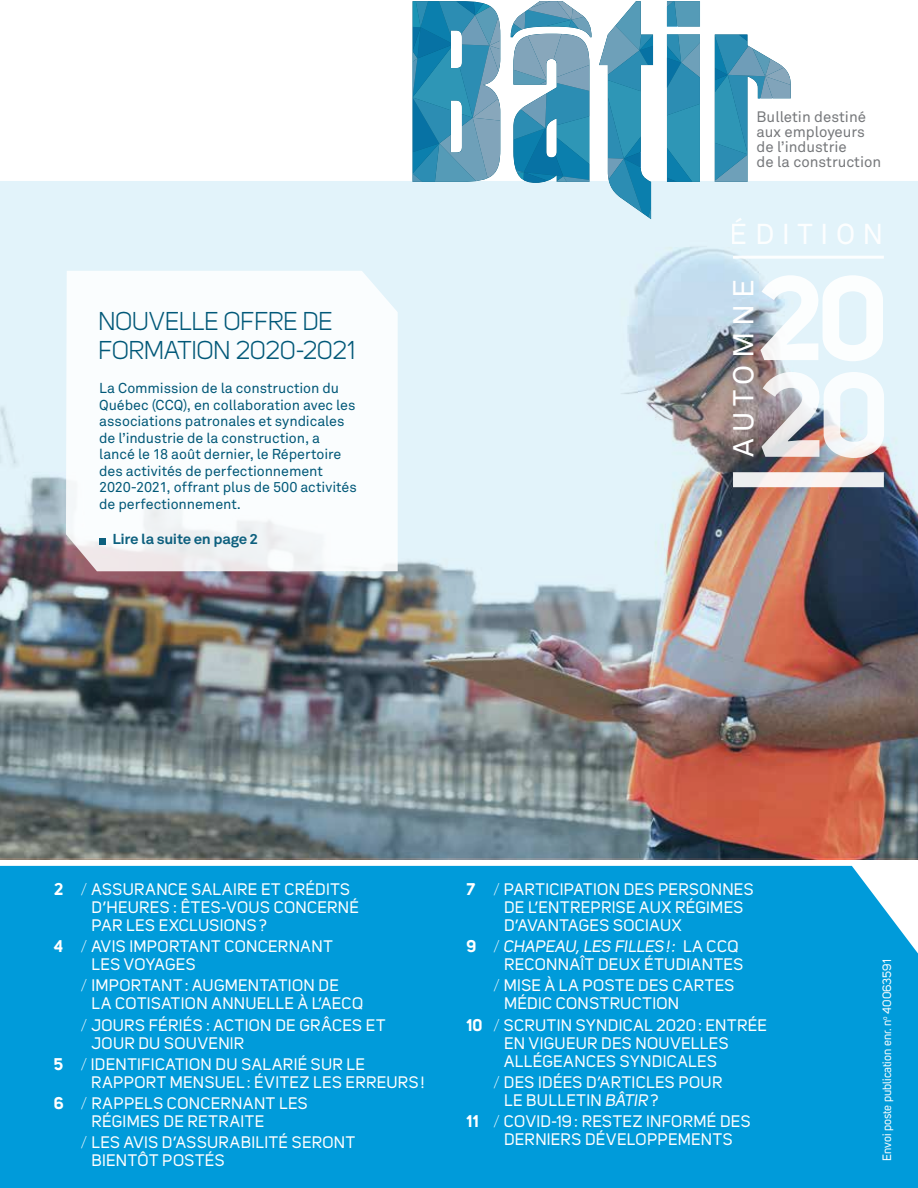
<style>
.page{position:relative;width:918px;height:1188px;background:#fff}
.page>*{position:absolute;margin:0;border:0;box-sizing:border-box;transform-origin:0 0}
.t1{font:700 118.2px "Uni Sans";color:#fff}
.t2{font:28.5px "Akkurat Pro";letter-spacing:.26em;color:#fff}
.t3{font:28.5px "Akkurat Pro";letter-spacing:.205em;color:#fff;scale:1.05 1}
.t4{font:25.5px/28.5px "Uni Sans";letter-spacing:-.015em;color:#015878}
.t5{font:16.5px/18px "Uni Sans";letter-spacing:.03em;color:#fff}
.t6{font:15px/15px "Akkurat Pro";color:#76787b}
.t7{font:14.25px/16.5px "Akkurat Pro";letter-spacing:-.005em;color:#015878}
.t8{font:700 14.25px "Akkurat Pro";letter-spacing:-.02em;color:#015878;scale:1.07 1}
.t9{font:12px "Uni Sans";color:#fff}
.s1{font-weight:700}
.s2{font-weight:300}
.s3{font-style:italic}
</style>
<div class="page">
<img style="left:0;top:180px;width:918px;height:679px">
<div style="left:733px;top:472px;width:151px;height:15px;background:#f5f2f1"></div>
<hr style="left:733px;top:256px;width:151px;height:3px;background:#fff">
<div style="left:0;top:866px;width:918px;height:322px;background:#009bda"></div>
<svg style="left:413px;top:1px;width:88px;height:181px;background:#509bb9"></svg>
<svg style="left:667px;top:1px;width:33px;height:181px;background:#3b95b6"></svg>
<svg style="left:715px;top:34px;width:76px;height:148px"></svg>
<svg style="left:599px;top:1px;width:54px;height:218px"></svg>
<svg style="left:511px;top:1px;width:81px;height:182px"></svg>
<svg style="left:66px;top:271px;width:332px;height:300px"></svg>
<div style="left:99px;top:538px;width:7px;height:6px;background:#0d607e"></div>
<h3 class="t4" style="left:98px;top:307px;width:258px">NOUVELLE OFFRE DE<br>FORMATION 2020-2021</h3>
<p class="t7" style="left:99px;top:380px;width:259px">La Commission de la construction du Québec (CCQ), en collaboration avec les associations patronales et syndicales de l’industrie de la construction, a lancé le 18 août dernier, le Répertoire des activités de perfectionnement 2020-2021, offrant plus de 500 activités de perfectionnement.</p>
<p class="t8" style="left:112px;top:530px;width:138px">Lire la suite en page 2</p>
<p class="t6" style="left:757px;top:109px;width:126px">Bulletin destiné aux employeurs de l’industrie<br>de la construction</p>
<h2 class="t2" style="left:730px;top:217px;width:155px">ÉDITION</h2>
<h2 class="t3" style="left:727px;top:457px;width:170px;rotate:-90deg">AUTOMNE</h2>
<h1 class="t1" style="left:758px;top:245px;width:132px">20</h1>
<h1 class="t1" style="left:759px;top:342px;width:132px">20</h1>
<p class="t5" style="left:92px;top:880px;width:269px;text-indent:-38px"><span class="s1">2</span> <span class="s2">/</span> ASSURANCE SALAIRE ET CRÉDITS<br>D’HEURES : ÊTES-VOUS CONCERNÉ<br>PAR LES EXCLUSIONS?</p>
<p class="t5" style="left:92px;top:938px;width:243px;text-indent:-38px"><span class="s1">4</span> <span class="s2">/</span> AVIS IMPORTANT CONCERNANT<br>LES VOYAGES</p>
<p class="t5" style="left:92px;top:977px;width:273px;text-indent:-11px"><span class="s2">/</span> IMPORTANT: AUGMENTATION DE<br>LA COTISATION ANNUELLE À L’AECQ</p>
<p class="t5" style="left:92px;top:1016px;width:295px;text-indent:-11px"><span class="s2">/</span> JOURS FÉRIÉS : ACTION DE GRÂCES ET<br>JOUR DU SOUVENIR</p>
<p class="t5" style="left:91px;top:1055px;width:335px;text-indent:-37px"><span class="s1">5</span> <span class="s2">/</span> IDENTIFICATION DU SALARIÉ SUR LE<br>RAPPORT MENSUEL: ÉVITEZ LES ERREURS!</p>
<p class="t5" style="left:54px;top:1094px;width:255px;text-align:center"><span class="s1">6</span> <span class="s2">/</span> RAPPELS CONCERNANT LES<br>RÉGIMES DE RETRAITE</p>
<p class="t5" style="left:92px;top:1134px;width:265px;text-indent:-11px"><span class="s2">/</span> LES AVIS D’ASSURABILITÉ SERONT<br>BIENTÔT POSTÉS</p>
<p class="t5" style="left:504px;top:880px;width:251px;text-indent:-38px"><span class="s1">7</span> <span class="s2">/</span> PARTICIPATION DES PERSONNES<br>DE L’ENTREPRISE AUX RÉGIMES<br>D’AVANTAGES SOCIAUX</p>
<p class="t5" style="left:467px;top:938px;width:278px;text-align:right"><span class="s1">9</span> <span class="s2">/</span> <span class="s3">CHAPEAU, LES FILLES! :</span> LA CCQ<br>RECONNAÎT DEUX ÉTUDIANTES</p>
<p class="t5" style="left:504px;top:977px;width:232px;text-indent:-11px"><span class="s2">/</span> MISE À LA POSTE DES CARTES<br>MÉDIC CONSTRUCTION</p>
<p class="t5" style="left:504px;top:1016px;width:264px;text-indent:-38px"><span class="s1">10</span> <span class="s2">/</span> SCRUTIN SYNDICAL 2020: ENTRÉE<br>EN VIGUEUR DES NOUVELLES<br>ALLÉGEANCES SYNDICALES</p>
<p class="t5" style="left:504px;top:1073px;width:220px;text-indent:-11px"><span class="s2">/</span> DES IDÉES D’ARTICLES POUR<br>LE BULLETIN <span class="s3">BÂTIR</span>?</p>
<p class="t5" style="left:504px;top:1112px;width:248px;text-indent:-38px"><span class="s1">11</span> <span class="s2">/</span> COVID-19: RESTEZ INFORMÉ DES<br>DERNIERS DÉVELOPPEMENTS</p>
<p class="t9" style="left:880px;top:1161px;width:203px;rotate:-90deg">Envoi poste publication enr. n<sup>o</sup> 40063591</p>
</div>
